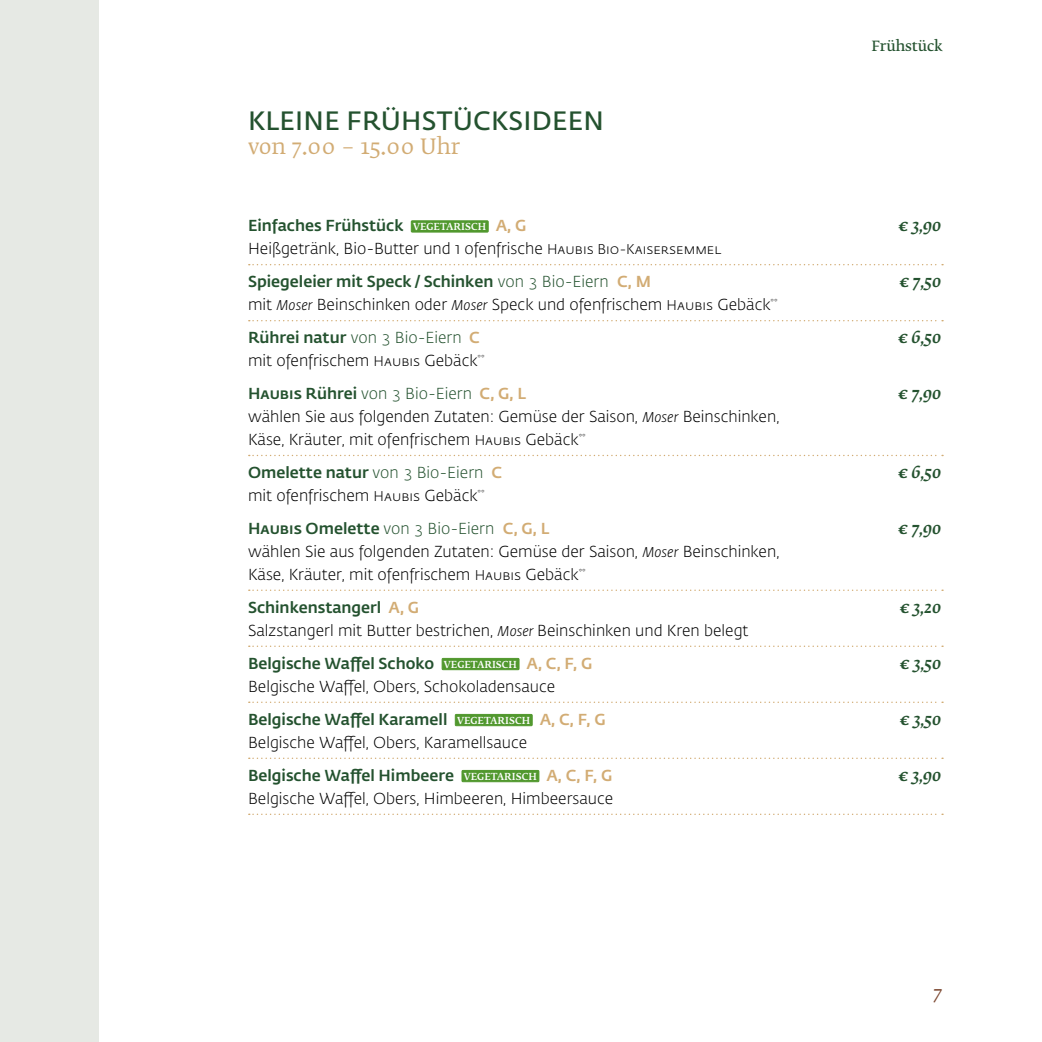
<style>
.page{position:relative;width:1042px;height:1042px;background:#fff}
.page>*{position:absolute;margin:0;border:0;box-sizing:border-box;transform-origin:0 0}
.t1{font:600 26.25px "Fedra Sans Pro";letter-spacing:.01em;color:#24522f}
.t2{font:21px "Fedra Serif B Pro";color:#d2ac74}
.t3{font:italic 17.5px "Fedra Serif B Pro";color:#7c4831}
.t4{font:italic 500 16.62px "Fedra Serif B Pro";color:#24522f}
.t5{font:300 15.75px/33.2px "Fedra Sans Pro";color:#000}
.t6{font:500 15.75px "Fedra Sans Pro";color:#24522f}
.t7{font:14px "Fedra Serif B Pro Demi";letter-spacing:-.01em;color:#24522f}
.s1{font-family:"Fedra Serif B Pro";font-size:9.62px;color:#fff}
.s2{color:#d2ac74}
.s3{font-size:14px}
.s4{font-weight:500;color:#24522f}
.s5{color:#24522f}
.s6{font-weight:500;color:#d2ac74}
.s7{font-style:italic;font-size:14px}
.s8{font-weight:300}
.s9{font-family:"Fedra Serif B Pro";font-weight:500;font-size:9.62px;color:#fff}
</style>
<div class="page">
<div style="left:0;top:0;width:99px;height:1042px;background:#e6e9e4"></div>
<svg style="left:249px;top:264px;width:694px;height:1px"></svg>
<svg style="left:249px;top:320px;width:694px;height:1px"></svg>
<svg style="left:249px;top:455px;width:694px;height:1px"></svg>
<svg style="left:249px;top:589px;width:694px;height:2px"></svg>
<svg style="left:249px;top:645px;width:694px;height:2px"></svg>
<svg style="left:249px;top:701px;width:694px;height:2px"></svg>
<svg style="left:249px;top:757px;width:694px;height:2px"></svg>
<svg style="left:249px;top:813px;width:694px;height:2px"></svg>
<div style="left:411px;top:221px;width:77px;height:11px;background:#51982e"></div>
<div style="left:411px;top:220px;width:78px;height:12px;border:1px solid #51982e"></div>
<div style="left:442px;top:658px;width:77px;height:12px;background:#51982e"></div>
<div style="left:442px;top:658px;width:77px;height:12px;border:1px solid #51982e"></div>
<div style="left:455px;top:714px;width:77px;height:12px;background:#51982e"></div>
<div style="left:455px;top:714px;width:78px;height:12px;border:1px solid #51982e"></div>
<div style="left:462px;top:770px;width:77px;height:12px;background:#51982e"></div>
<div style="left:461px;top:770px;width:78px;height:12px;border:1px solid #51982e"></div>
<h1 class="t1" style="left:248px;top:101px;width:357px">KLEINE FRÜHSTÜCKSIDEEN</h1>
<h2 class="t2" style="left:248px;top:135px;width:214px">von 7.00 – 15.00 Uhr</h2>
<p class="t7" style="left:871px;top:38px;width:73px">Frühstück</p>
<p class="t6" style="left:248px;top:214px;width:280px">Einfaches Frühstück <span class="s1">VEGETARISCH</span> <span class="s2">A, G</span></p>
<p class="t4" style="left:898px;top:216px;width:44px">€ 3,90</p>
<p class="t5" style="left:248px;top:232px;width:475px">Heißgetränk, Bio-Butter und 1 ofenfrische <span class="s3">Haubis Bio-Kaisersemmel<br></span><span class="s4">Spiegeleier mit Speck / Schinken</span> <span class="s5">von 3 Bio-Eiern</span> <span class="s6">C, M</span></p>
<p class="t4" style="left:899px;top:272px;width:43px">€ 7,50</p>
<p class="t5" style="left:248px;top:288px;width:531px">mit <span class="s7">Moser</span> Beinschinken oder <span class="s7">Moser</span> Speck und ofenfrischem <span class="s3">Haubis</span> Gebäck<sup>**<br></sup><span class="s4">Rührei natur</span> <span class="s5">von 3 Bio-Eiern</span> <span class="s6">C</span></p>
<p class="t5" style="left:248px;top:344px;width:279px">mit ofenfrischem <span class="s3">Haubis</span> Gebäck<sup>**<br></sup><span class="s4">Haubis Rührei</span> <span class="s5">von 3 Bio-Eiern</span> <span class="s6">C, G, L</span></p>
<p class="t4" style="left:898px;top:328px;width:45px">€ 6,50</p>
<p class="t4" style="left:898px;top:384px;width:45px">€ 7,90</p>
<p class="t5" style="left:248px;top:405px;width:533px;line-height:22.8px">wählen Sie aus folgenden Zutaten: Gemüse der Saison, <span class="s7">Moser</span> Beinschinken,<br>Käse, Kräuter, mit ofenfrischem <span class="s3">Haubis</span> Gebäck<sup>**</sup></p>
<p class="t6" style="left:248px;top:460px;width:256px">Omelette natur <span class="s8">von 3 Bio-Eiern</span> <span class="s2">C</span></p>
<p class="t4" style="left:898px;top:463px;width:45px">€ 6,50</p>
<p class="t5" style="left:248px;top:478px;width:303px">mit ofenfrischem <span class="s3">Haubis</span> Gebäck<sup>**<br></sup><span class="s4">Haubis Omelette</span> <span class="s5">von 3 Bio-Eiern</span> <span class="s6">C, G, L</span></p>
<p class="t4" style="left:898px;top:519px;width:45px">€ 7,90</p>
<p class="t5" style="left:248px;top:540px;width:533px;line-height:22.8px">wählen Sie aus folgenden Zutaten: Gemüse der Saison, <span class="s7">Moser</span> Beinschinken,<br>Käse, Kräuter, mit ofenfrischem <span class="s3">Haubis</span> Gebäck<sup>**</sup></p>
<p class="t6" style="left:248px;top:595px;width:172px">Schinkenstangerl <span class="s2">A, G</span></p>
<p class="t4" style="left:899px;top:597px;width:43px">€ 3,20</p>
<p class="t5" style="left:248px;top:613px;width:502px">Salzstangerl mit Butter bestrichen, <span class="s7">Moser</span> Beinschinken und Kren belegt<br><span class="s4">Belgische Waffel Schoko</span> <span class="s9">VEGETARISCH</span> <span class="s6">A, C, F, G</span></p>
<p class="t4" style="left:900px;top:653px;width:43px">€ 3,50</p>
<p class="t5" style="left:248px;top:669px;width:359px">Belgische Waffel, Obers, Schokoladensauce<br><span class="s4">Belgische Waffel Karamell</span> <span class="s9">VEGETARISCH</span> <span class="s6">A, C, F, G</span></p>
<p class="t5" style="left:248px;top:725px;width:366px">Belgische Waffel, Obers, Karamellsauce<br><span class="s4">Belgische Waffel Himbeere</span> <span class="s9">VEGETARISCH</span> <span class="s6">A, C, F, G</span></p>
<p class="t5" style="left:248px;top:781px;width:366px">Belgische Waffel, Obers, Himbeeren, Himbeersauce</p>
<p class="t4" style="left:900px;top:709px;width:43px">€ 3,50</p>
<p class="t4" style="left:898px;top:765px;width:44px">€ 3,90</p>
<p class="t3" style="left:932px;top:986px;width:12px">7</p>
</div>
